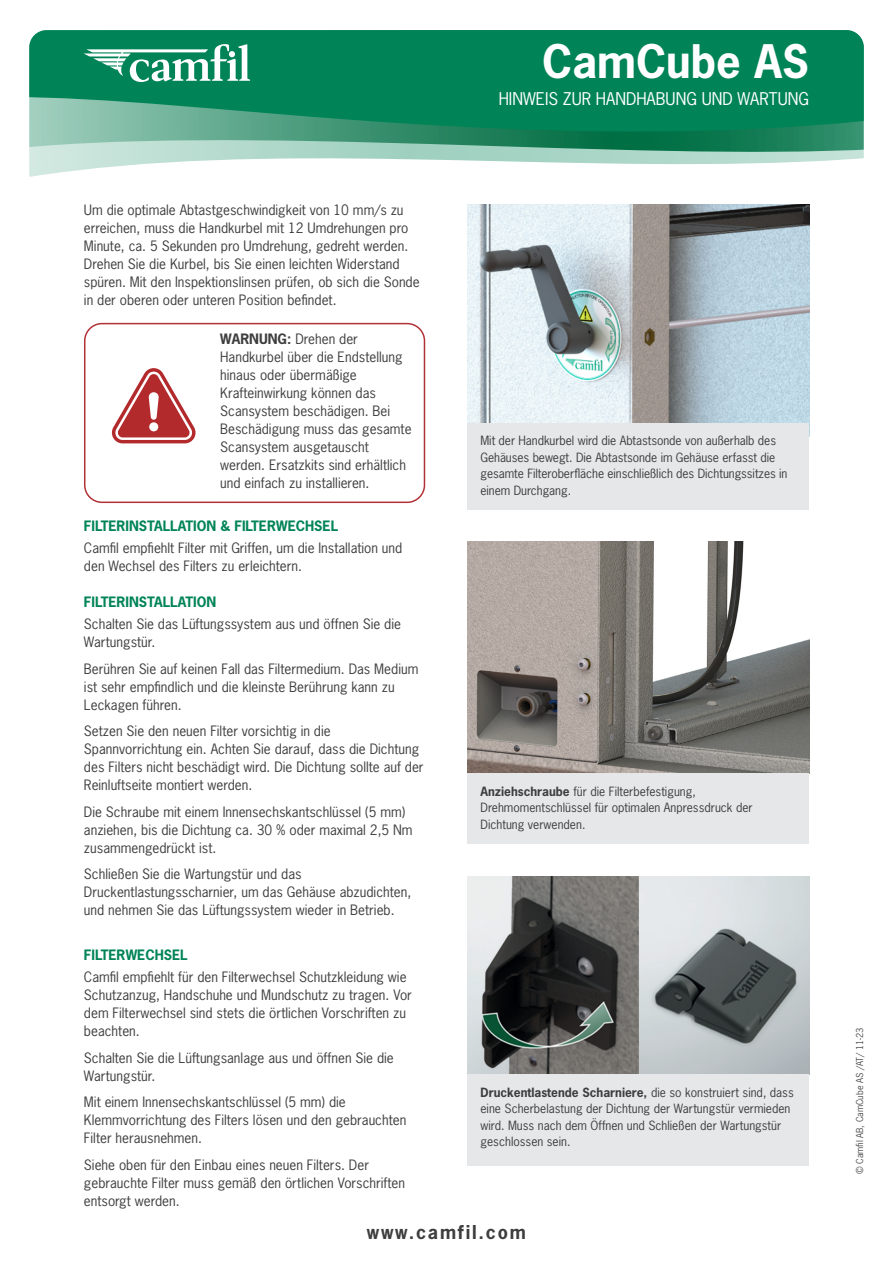
<style>
.page{position:relative;width:893px;height:1263px;background:#fff}
.page>*{position:absolute;margin:0;border:0;box-sizing:border-box;transform-origin:0 0}
.t1{font:700 43.5px "News Gothic Std";color:#fff}
.ruta{font:700 18px "News Gothic Std";letter-spacing:.1em;color:#3e3e3f}
.t2{font:16.5px "News Gothic Std";color:#fff}
.bodytext{font:13.5px/18px "News Gothic Std";color:#3e3e3f}
.bodytext_title{font:700 13.5px "News Gothic Std";color:#008457}
.box_sub_text{font:12px/16.5px "News Gothic Std";color:#3e3e3f}
.t3{font:9px "News Gothic Std";color:#4b4c4d}
.s1{font-weight:700}
</style>
<div class="page">
<svg style="left:29px;top:30px;width:835px;height:147px;background:#3e9f7d"></svg>
<svg style="left:84px;top:44px;width:166px;height:38px"></svg>
<img style="left:468px;top:205px;width:341px;height:218px">
<div style="left:468px;top:423px;width:341px;height:86px;background:#e6e7e9"></div>
<div style="left:84px;top:323px;width:341px;height:180px;border:2px solid #b13136;border-radius:17px"></div>
<svg style="left:111px;top:368px;width:85px;height:75px"></svg>
<img style="left:468px;top:542px;width:341px;height:232px">
<div style="left:468px;top:774px;width:341px;height:70px;background:#e6e7e9"></div>
<img style="left:468px;top:877px;width:341px;height:198px">
<div style="left:468px;top:1075px;width:341px;height:91px;background:#e6e7e9"></div>
<p class="bodytext" style="left:84px;top:201px;width:337px">Um die optimale Abtastgeschwindigkeit von 10 mm/s zu erreichen, muss die Handkurbel mit 12 Umdrehungen pro Minute, ca. 5 Sekunden pro Umdrehung, gedreht werden.<br>Drehen Sie die Kurbel, bis Sie einen leichten Widerstand spüren. Mit den Inspektionslinsen prüfen, ob sich die Sonde in der oberen oder unteren Position befindet.</p>
<p class="bodytext" style="left:220px;top:330px;width:193px"><span class="s1">WARNUNG:</span> Drehen der<br>Handkurbel über die Endstellung hinaus oder übermäßige<br>Krafteinwirkung können das<br>Scansystem beschädigen. Bei<br>Beschädigung muss das gesamte<br>Scansystem ausgetauscht werden. Ersatzkits sind erhältlich und einfach zu installieren.</p>
<p class="bodytext_title" style="left:84px;top:517px;width:256px">FILTERINSTALLATION &amp; FILTERWECHSEL</p>
<p class="bodytext" style="left:84px;top:539px;width:320px">Camfil empfiehlt Filter mit Griffen, um die Installation und den Wechsel des Filters zu erleichtern.</p>
<p class="bodytext_title" style="left:84px;top:593px;width:134px">FILTERINSTALLATION</p>
<p class="bodytext" style="left:84px;top:615px;width:319px">Schalten Sie das Lüftungssystem aus und öffnen Sie die<br>Wartungstür.</p>
<p class="bodytext" style="left:84px;top:660px;width:336px">Berühren Sie auf keinen Fall das Filtermedium. Das Medium ist sehr empfindlich und die kleinste Berührung kann zu<br>Leckagen führen.</p>
<p class="bodytext" style="left:84px;top:722px;width:341px">Setzen Sie den neuen Filter vorsichtig in die Spannvorrichtung ein. Achten Sie darauf, dass die Dichtung des Filters nicht beschädigt wird. Die Dichtung sollte auf der Reinluftseite montiert werden.</p>
<p class="bodytext" style="left:84px;top:803px;width:330px">Die Schraube mit einem Innensechskantschlüssel (5 mm) anziehen, bis die Dichtung ca. 30 % oder maximal 2,5 Nm zusammengedrückt ist.</p>
<p class="bodytext" style="left:84px;top:865px;width:329px">Schließen Sie die Wartungstür und das<br>Druckentlastungsscharnier, um das Gehäuse abzudichten, und nehmen Sie das Lüftungssystem wieder in Betrieb.</p>
<p class="bodytext_title" style="left:84px;top:946px;width:105px">FILTERWECHSEL</p>
<p class="bodytext" style="left:84px;top:968px;width:329px">Camfil empfiehlt für den Filterwechsel Schutzkleidung wie Schutzanzug, Handschuhe und Mundschutz zu tragen. Vor dem Filterwechsel sind stets die örtlichen Vorschriften zu beachten.</p>
<p class="bodytext" style="left:84px;top:1048px;width:311px">Schalten Sie die Lüftungsanlage aus und öffnen Sie die<br>Wartungstür.</p>
<p class="bodytext" style="left:84px;top:1093px;width:324px">Mit einem Innensechskantschlüssel (5 mm) die<br>Klemmvorrichtung des Filters lösen und den gebrauchten<br>Filter herausnehmen.</p>
<p class="bodytext" style="left:84px;top:1155px;width:323px">Siehe oben für den Einbau eines neuen Filters. Der gebrauchte Filter muss gemäß den örtlichen Vorschriften entsorgt werden.</p>
<p class="t1" style="left:542px;top:33px;width:268px">CamCube AS</p>
<p class="t2" style="left:499px;top:88px;width:312px">HINWEIS ZUR HANDHABUNG UND WARTUNG</p>
<p class="box_sub_text" style="left:480px;top:432px;width:308px">Mit der Handkurbel wird die Abtastsonde von außerhalb des Gehäuses bewegt. Die Abtastsonde im Gehäuse erfasst die gesamte Filteroberfläche einschließlich des Dichtungssitzes in einem Durchgang.</p>
<p class="box_sub_text" style="left:480px;top:783px;width:274px"><span class="s1">Anziehschraube</span> für die Filterbefestigung,<br>Drehmomentschlüssel für optimalen Anpressdruck der<br>Dichtung verwenden.</p>
<p class="box_sub_text" style="left:480px;top:1084px;width:315px"><span class="s1">Druckentlastende Scharniere,</span> die so konstruiert sind, dass eine Scherbelastung der Dichtung der Wartungstür vermieden wird. Muss nach dem Öffnen und Schließen der Wartungstür geschlossen sein.</p>
<p class="ruta" style="left:367px;top:1220px;width:161px">www.camfil.com</p>
<p class="t3" style="left:854px;top:1174px;width:148px;rotate:-90deg">© Camfil AB, CamCube AS /AT/ 11-23</p>
</div>
